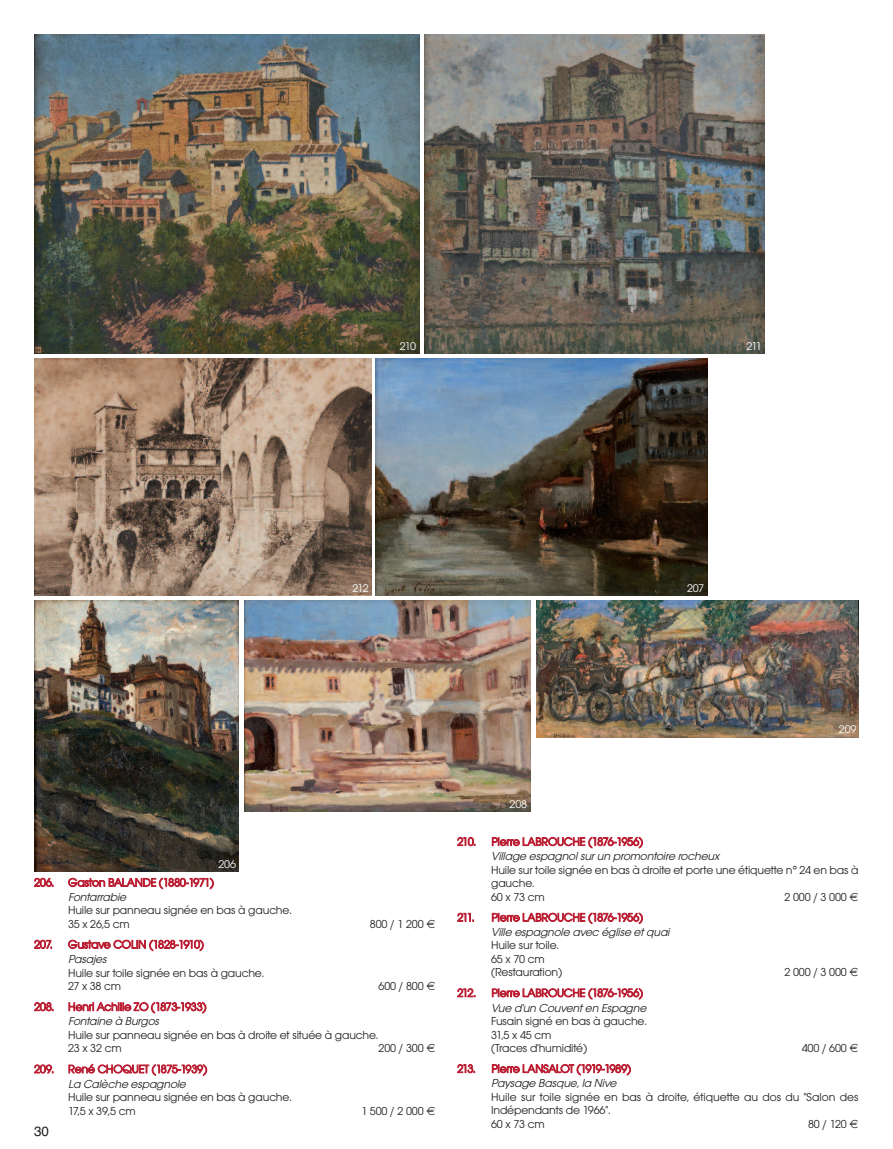
<style>
.page{position:relative;width:893px;height:1149px;background:#fff}
.page>*{position:absolute;margin:0;border:0;box-sizing:border-box;transform-origin:0 0}
.t1{font:13.5px "Helvetica";color:#231f20}
.t2{font:12px/13.5px "Avant Garde Gothic Itc T";letter-spacing:-.015em;color:#231f20}
.t3{font:12px "Avant Garde Gothic Itc T";letter-spacing:-.03em;color:#ba1f33}
.t4{font:italic 12px "Avant Garde Gothic Itc T";letter-spacing:-.015em;color:#231f20}
.t5{font:12px "Avant Garde Gothic Itc T";letter-spacing:-.005em;color:#ba1f33}
.t6{font:11.55px "Avant Garde Gothic Itc T";letter-spacing:-.035em;color:#fff;scale:1.04 1}
</style>
<div class="page">
<img style="left:34px;top:358px;width:337px;height:237px">
<img style="left:244px;top:600px;width:286px;height:211px">
<img style="left:536px;top:600px;width:323px;height:137px">
<img style="left:424px;top:34px;width:341px;height:319px">
<img style="left:34px;top:34px;width:386px;height:319px">
<img style="left:34px;top:600px;width:204px;height:271px">
<img style="left:376px;top:358px;width:332px;height:237px">
<p class="t6" style="left:400px;top:339px;width:17px">210</p>
<p class="t6" style="left:746px;top:339px;width:16px">211</p>
<p class="t6" style="left:353px;top:581px;width:17px">212</p>
<p class="t6" style="left:687px;top:581px;width:18px">207</p>
<p class="t6" style="left:509px;top:796px;width:18px">208</p>
<p class="t6" style="left:839px;top:722px;width:18px">209</p>
<p class="t6" style="left:218px;top:857px;width:18px">206</p>
<p class="t3" style="left:34px;top:875px;width:181px">206. Gaston BALANDE (1880-1971)</p>
<p class="t4" style="left:68px;top:889px;width:62px">Fontarrabie</p>
<p class="t2" style="left:68px;top:903px;width:225px">Huile sur panneau signée en bas à gauche.<br>35 x 26,5 cm</p>
<p class="t3" style="left:34px;top:936px;width:20px">207.</p>
<p class="t3" style="left:68px;top:936px;width:137px">Gustave COLIN (1828-1910)</p>
<p class="t4" style="left:68px;top:951px;width:42px">Pasajes</p>
<p class="t2" style="left:68px;top:965px;width:198px">Huile sur toile signée en bas à gauche.<br>27 x 38 cm</p>
<p class="t2" style="left:370px;top:916px;width:55px">800 / 1 200</p>
<p class="t2" style="left:379px;top:978px;width:47px">600 / 800</p>
<p class="t5" style="left:34px;top:999px;width:174px">208. Henri Achille ZO (1873-1933)</p>
<p class="t4" style="left:68px;top:1013px;width:94px">Fontaine à Burgos</p>
<p class="t2" style="left:68px;top:1027px;width:312px">Huile sur panneau signée en bas à droite et située à gauche.<br>23 x 32 cm</p>
<p class="t2" style="left:379px;top:1041px;width:47px">200 / 300</p>
<p class="t3" style="left:34px;top:1061px;width:174px">209. René CHOQUET (1875-1939)</p>
<p class="t4" style="left:68px;top:1076px;width:121px">La Calèche espagnole</p>
<p class="t2" style="left:68px;top:1089px;width:225px">Huile sur panneau signée en bas à gauche.<br>17,5 x 39,5 cm</p>
<p class="t1" style="left:34px;top:1122px;width:17px">30</p>
<p class="t2" style="left:361px;top:1103px;width:64px">1 500 / 2 000</p>
<p class="t3" style="left:457px;top:834px;width:20px">210.</p>
<p class="t3" style="left:491px;top:834px;width:153px">Pierre LABROUCHE (1876-1956)</p>
<p class="t4" style="left:491px;top:848px;width:231px">Village espagnol sur un promontoire rocheux</p>
<p class="t2" style="left:491px;top:862px;width:369px">Huile sur toile signée en bas à droite et porte une étiquette n° 24 en bas à gauche.<br>60 x 73 cm</p>
<p class="t2" style="left:784px;top:889px;width:64px">2 000 / 3 000</p>
<p class="t3" style="left:457px;top:909px;width:18px">211.</p>
<p class="t3" style="left:491px;top:909px;width:153px">Pierre LABROUCHE (1876-1956)</p>
<p class="t4" style="left:491px;top:924px;width:182px">Ville espagnole avec église et quai</p>
<p class="t2" style="left:491px;top:938px;width:73px">Huile sur toile.<br>65 x 70 cm (Restauration)</p>
<p class="t3" style="left:457px;top:985px;width:20px">212.</p>
<p class="t3" style="left:491px;top:985px;width:153px">Pierre LABROUCHE (1876-1956)</p>
<p class="t4" style="left:491px;top:1000px;width:158px">Vue d'un Couvent en Espagne</p>
<p class="t2" style="left:491px;top:1013px;width:157px">Fusain signé en bas à gauche.<br>31,5 x 45 cm<br>(Traces d'humidité)</p>
<p class="t2" style="left:784px;top:965px;width:64px">2 000 / 3 000</p>
<p class="t2" style="left:802px;top:1040px;width:47px">400 / 600</p>
<p class="t3" style="left:457px;top:1061px;width:20px">213.</p>
<p class="t3" style="left:491px;top:1061px;width:141px">Pierre LANSALOT (1919-1989)</p>
<p class="t4" style="left:491px;top:1075px;width:129px">Paysage Basque, la Nive</p>
<p class="t2" style="left:491px;top:1089px;width:369px">Huile sur toile signée en bas à droite, étiquette au dos du "Salon des<br>Indépendants de 1966".<br>60 x 73 cm</p>
<p class="t2" style="left:808px;top:1116px;width:40px">80 / 120</p>
</div>
